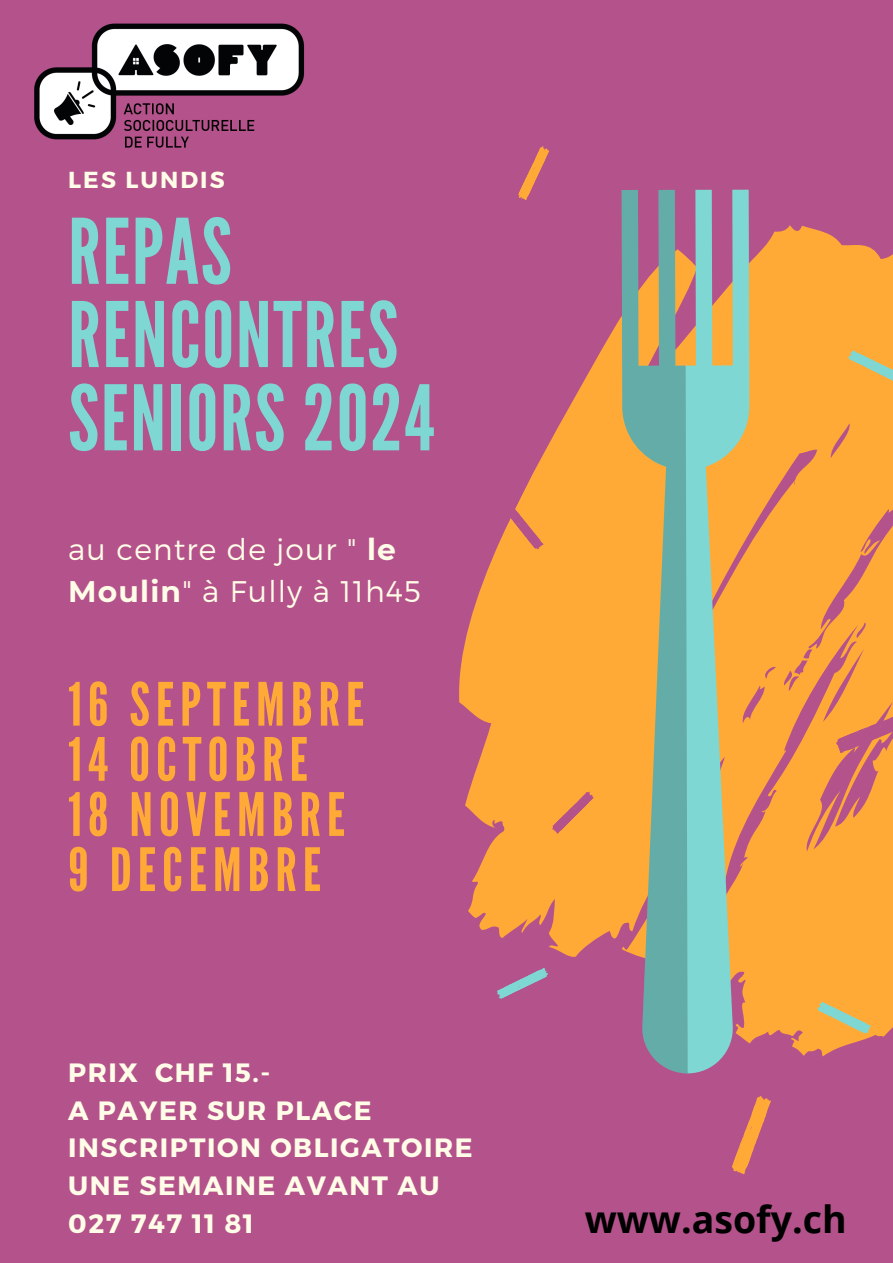
<style>
.page{position:relative;width:893px;height:1263px;background:#b4528b}
.page>*{position:absolute;margin:0;border:0;box-sizing:border-box;transform-origin:0 0}
.t1{font:90px/83.2px "League Gothic";letter-spacing:.02em;color:#7ed7d3}
.t2{font:59.55px "League Gothic";letter-spacing:.1em;color:#ffaa36}
.t3{font:700 37.5px "Open Sans";color:#000}
.t4{font:300 29.78px/42.8px "Montserrat";letter-spacing:.04em;color:#fffde7}
.t5{font:700 26.47px/37.7px "Montserrat";letter-spacing:.06em;color:#fffde7}
.t6{font:700 23.17px "Montserrat";letter-spacing:.09em;color:#fffde7}
.s1{font-weight:700}
</style>
<div class="page">
<svg style="left:459px;top:189px;width:434px;height:885px;fill:#ffaa36"></svg>
<svg style="left:687px;top:190px;width:62px;height:883px;background:#adb998"></svg>
<svg style="left:621px;top:190px;width:66px;height:883px;background:#a3a07d"></svg>
<svg style="left:495px;top:967px;width:54px;height:33px"></svg>
<svg style="left:816px;top:1000px;width:56px;height:35px;background:#dcb55f"></svg>
<svg style="left:835px;top:710px;width:58px;height:44px"></svg>
<svg style="left:501px;top:501px;width:43px;height:50px"></svg>
<svg style="left:550px;top:790px;width:45px;height:44px"></svg>
<svg style="left:732px;top:1096px;width:39px;height:78px"></svg>
<svg style="left:847px;top:349px;width:46px;height:34px;background:#d9b663"></svg>
<svg style="left:517px;top:146px;width:33px;height:55px"></svg>
<img style="left:34px;top:23px;width:270px;height:125px">
<p class="t6" style="left:68px;top:165px;width:158px">LES LUNDIS</p>
<p class="t1" style="left:68px;top:212px;width:368px">REPAS<br>RENCONTRES<br>SENIORS 2024</p>
<p class="t4" style="left:68px;top:526px;width:354px">au centre de jour " <span class="s1">le<br>Moulin</span>" à Fully à 11h45</p>
<p class="t2" style="left:68px;top:670px;width:297px">16 SEPTEMBRE</p>
<p class="t2" style="left:68px;top:725px;width:241px">14 OCTOBRE</p>
<p class="t2" style="left:68px;top:780px;width:278px">18 NOVEMBRE</p>
<p class="t2" style="left:68px;top:835px;width:254px">9 DECEMBRE</p>
<p class="t5" style="left:68px;top:1052px;width:204px">PRIX CHF 15.-</p>
<p class="t5" style="left:68px;top:1090px;width:305px">A PAYER SUR PLACE</p>
<p class="t5" style="left:68px;top:1128px;width:406px">INSCRIPTION OBLIGATOIRE<br>UNE SEMAINE AVANT AU<br>027 747 11 81</p>
<p class="t3" style="left:585px;top:1193px;width:263px">www.asofy.ch</p>
</div>
